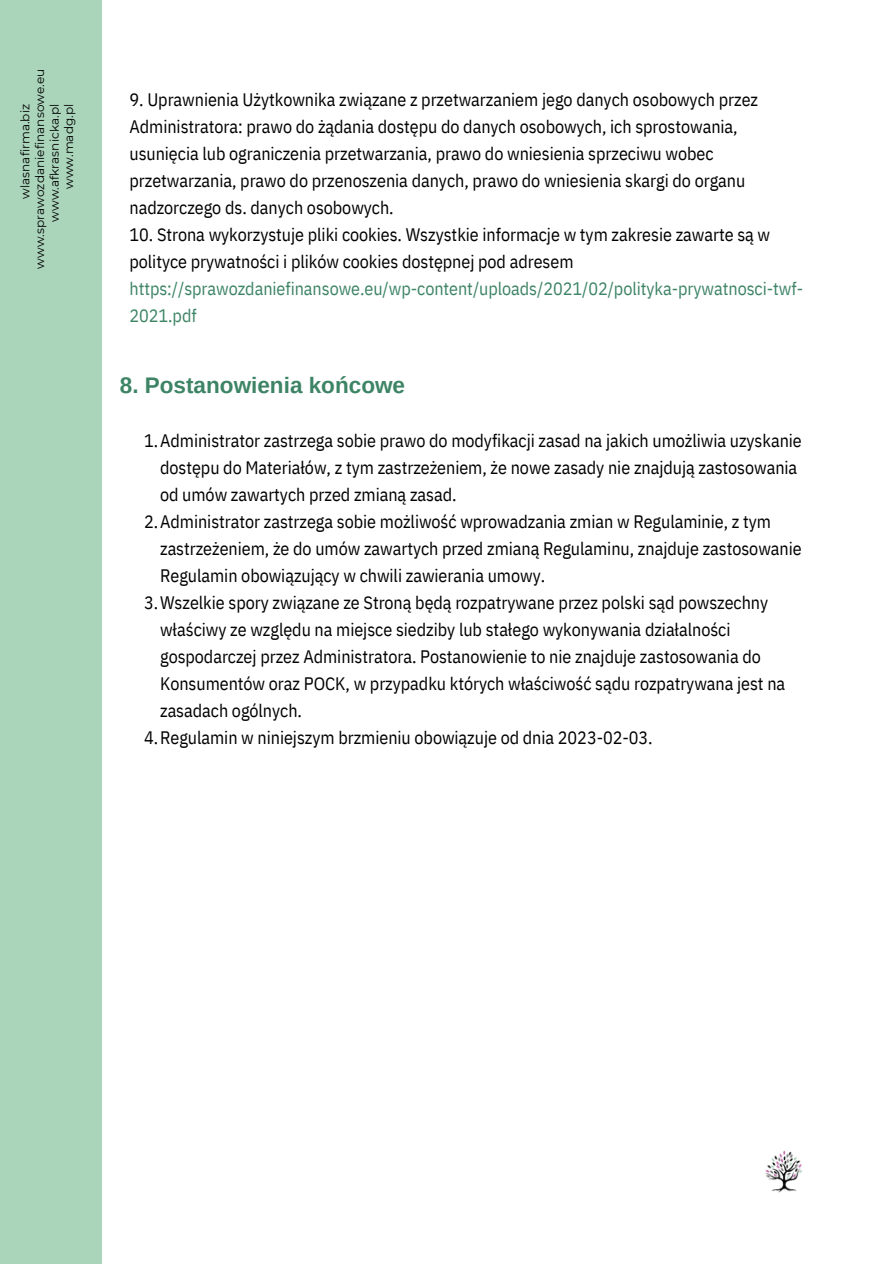
<style>
.page{position:relative;width:894px;height:1264px;background:#fff}
.page>*{position:absolute;margin:0;border:0;box-sizing:border-box;transform-origin:0 0}
.t1{font:700 22.5px "Arimo";color:#3d8465}
.t2{font:18px/27px "IBM Plex Sans Cond";letter-spacing:-.005em;color:#000}
.t3{font:18px/27px "IBM Plex Sans Cond";letter-spacing:-.005em;color:#3d8465}
.t4{font:12px "Montserrat";color:#000}
</style>
<div class="page">
<div style="left:0;top:0;width:101px;height:1263px;background:#aad5bb"></div>
<img style="left:765px;top:1150px;width:38px;height:43px">
<p class="t4" style="left:32px;top:268px;width:201px;rotate:-90deg">www.sprawozdaniefinansowe.eu</p>
<p class="t4" style="left:18px;top:199px;width:96px;rotate:-90deg">wlasnafirma.biz</p>
<p class="t4" style="left:47px;top:222px;width:119px;rotate:-90deg">www.afkrasnicka.pl</p>
<p class="t4" style="left:62px;top:189px;width:87px;rotate:-90deg">www.madg.pl</p>
<p class="t2" style="left:129px;top:85px;width:630px">9. Uprawnienia Użytkownika związane z przetwarzaniem jego danych osobowych przez Administratora: prawo do żądania dostępu do danych osobowych, ich sprostowania, usunięcia lub ograniczenia przetwarzania, prawo do wniesienia sprzeciwu wobec przetwarzania, prawo do przenoszenia danych, prawo do wniesienia skargi do organu nadzorczego ds. danych osobowych.</p>
<p class="t2" style="left:129px;top:220px;width:642px">10. Strona wykorzystuje pliki cookies. Wszystkie informacje w tym zakresie zawarte są w polityce prywatności i plików cookies dostępnej pod adresem</p>
<p class="t3" style="left:129px;top:274px;width:675px">https://sprawozdaniefinansowe.eu/wp-content/uploads/2021/02/polityka-prywatnosci-twf-<br>2021.pdf</p>
<p class="t1" style="left:120px;top:372px;width:287px">8. Postanowienia końcowe</p>
<p class="t2" style="left:144px;top:426px;width:659px">1.Administrator zastrzega sobie prawo do modyfikacji zasad na jakich umożliwia uzyskanie</p>
<p class="t2" style="left:160px;top:453px;width:638px">dostępu do Materiałów, z tym zastrzeżeniem, że nowe zasady nie znajdują zastosowania</p>
<p class="t2" style="left:160px;top:481px;width:298px">od umów zawartych przed zmianą zasad.</p>
<p class="t2" style="left:144px;top:508px;width:628px">2.Administrator zastrzega sobie możliwość wprowadzania zmian w Regulaminie, z tym</p>
<p class="t2" style="left:160px;top:535px;width:643px">zastrzeżeniem, że do umów zawartych przed zmianą Regulaminu, znajduje zastosowanie</p>
<p class="t2" style="left:160px;top:562px;width:386px">Regulamin obowiązujący w chwili zawierania umowy.</p>
<p class="t2" style="left:144px;top:589px;width:625px">3.Wszelkie spory związane ze Stroną będą rozpatrywane przez polski sąd powszechny</p>
<p class="t2" style="left:160px;top:616px;width:571px">właściwy ze względu na miejsce siedziby lub stałego wykonywania działalności</p>
<p class="t2" style="left:160px;top:643px;width:602px">gospodarczej przez Administratora. Postanowienie to nie znajduje zastosowania do</p>
<p class="t2" style="left:160px;top:670px;width:626px">Konsumentów oraz POCK, w przypadku których właściwość sądu rozpatrywana jest na</p>
<p class="t2" style="left:160px;top:697px;width:143px">zasadach ogólnych.</p>
<p class="t2" style="left:144px;top:724px;width:510px">4.Regulamin w niniejszym brzmieniu obowiązuje od dnia 2023-02-03.</p>
</div>
